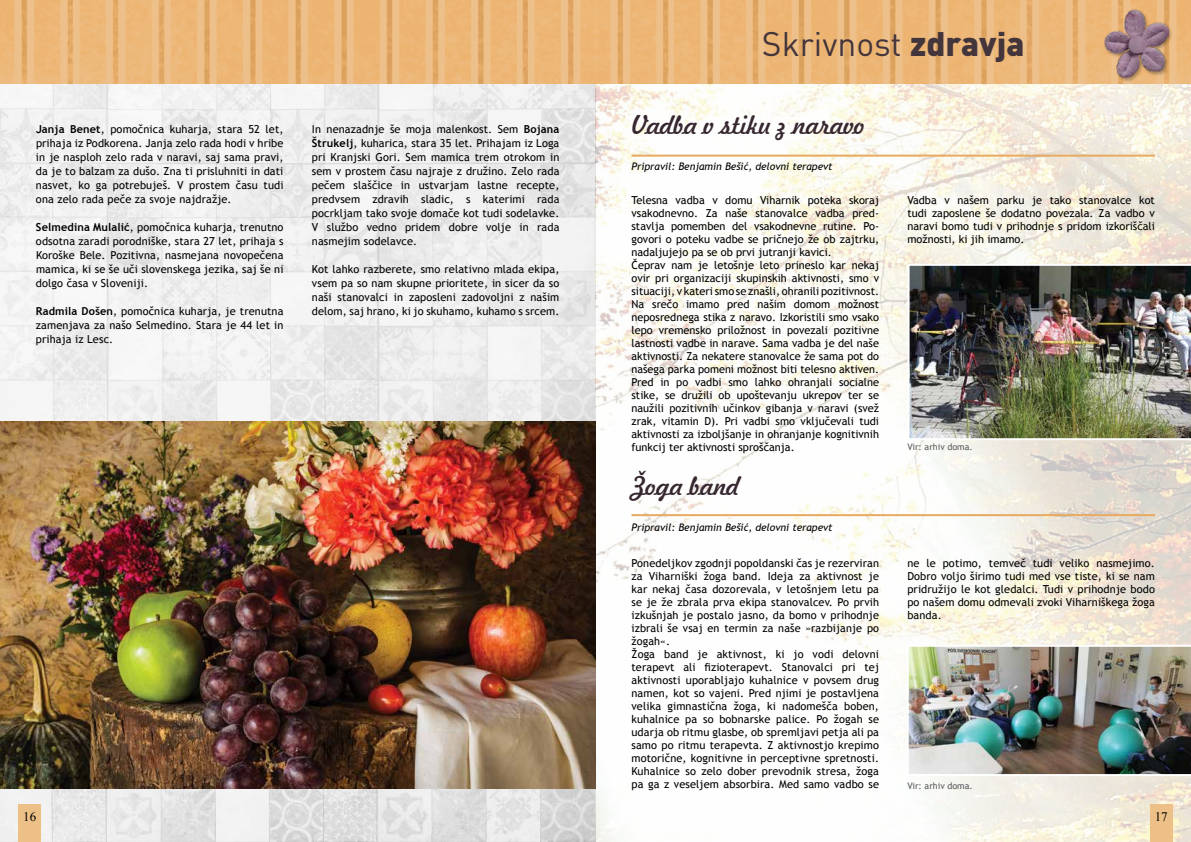
<style>
.page{position:relative;width:1191px;height:842px;background:#fff}
.page>*{position:absolute;margin:0;border:0;box-sizing:border-box;transform-origin:0 0}
.t1{font:33.6px "DIN Pro";color:#43353c}
.t2{font:25px "Freehand 521 BT Regular C";letter-spacing:-.015em;color:#362730}
.t3{font:13px "Times New Roman";color:#000}
.t4{font:11px/13px "Trebuchet MS";letter-spacing:.01em;color:#000;text-align:justify}
.t5{font:italic 10.3px "Trebuchet MS";color:#000}
.t6{font:9px "Trebuchet MS";color:#58595b}
.s1{font-weight:700}
.s2{font-weight:900}
</style>
<div class="page">
<img style="left:0;top:788px;width:595px;height:54px">
<img style="left:0;top:84px;width:595px;height:337px">
<img style="left:595px;top:84px;width:596px;height:758px">
<img style="left:0;top:0;width:1191px;height:84px">
<div style="left:18px;top:804px;width:23px;height:38px;background:#edc088"></div>
<div style="left:1149px;top:804px;width:23px;height:38px;background:#edc088"></div>
<img style="left:0;top:421px;width:595px;height:367px">
<img style="left:907px;top:264px;width:284px;height:176px">
<img style="left:906px;top:645px;width:285px;height:131px">
<hr style="left:631px;top:155px;width:524px;height:2px;background:#e8aa61">
<hr style="left:631px;top:514px;width:524px;height:2px;background:#e8aa61">
<div style="left:1103px;top:8px;width:69px;height:75px;background:#000;opacity:.3"></div>
<img style="left:1104px;top:9px;width:64px;height:69px">
<p class="t4" style="left:36px;top:122px;width:249px;line-height:14px"><span class="s1">Janja Benet</span>, pomočnica kuharja, stara 52 let, prihaja iz Podkorena. Janja zelo rada hodi v hribe in je nasploh zelo rada v naravi, saj sama pravi, da je to balzam za dušo. Zna ti prisluhniti in dati nasvet, ko ga potrebuješ. V prostem času tudi ona zelo rada peče za svoje najdražje.</p>
<p class="t4" style="left:36px;top:220px;width:249px;line-height:14px"><span class="s1">Selmedina Mulalić</span>, pomočnica kuharja, trenutno odsotna zaradi porodniške, stara 27 let, prihaja s Koroške Bele. Pozitivna, nasmejana novopečena mamica, ki se še uči slovenskega jezika, saj še ni dolgo časa v Sloveniji.</p>
<p class="t4" style="left:36px;top:304px;width:249px;line-height:14px"><span class="s1">Radmila Došen</span>, pomočnica kuharja, je trenutna zamenjava za našo Selmedino. Stara je 44 let in prihaja iz Lesc.</p>
<p class="t4" style="left:312px;top:122px;width:249px;line-height:14px">In nenazadnje še moja malenkost. Sem <span class="s1">Bojana Štrukelj</span>, kuharica, stara 35 let. Prihajam iz Loga pri Kranjski Gori. Sem mamica trem otrokom in sem v prostem času najraje z družino. Zelo rada pečem slaščice in ustvarjam lastne recepte, predvsem zdravih sladic, s katerimi rada pocrkljam tako svoje domače kot tudi sodelavke.<br>V službo vedno pridem dobre volje in rada nasmejim sodelavce.</p>
<p class="t4" style="left:312px;top:262px;width:249px;line-height:14px">Kot lahko razberete, smo relativno mlada ekipa, vsem pa so nam skupne prioritete, in sicer da so naši stanovalci in zaposleni zadovoljni z našim delom, saj hrano, ki jo skuhamo, kuhamo s srcem.</p>
<h1 class="t1" style="left:762px;top:21px;width:264px">Skrivnost <span class="s2">zdravja</span></h1>
<h2 class="t2" style="left:631px;top:109px;width:235px">Vadba v stiku z naravo</h2>
<p class="t5" style="left:631px;top:161px;width:203px">Pripravil: Benjamin Bešić, delovni terapevt</p>
<p class="t4" style="left:631px;top:193px;width:249px;text-align:left">Telesna vadba v domu Viharnik poteka skoraj vsakodnevno. Za naše stanovalce vadba pred&shy;stavlja pomemben del vsakodnevne rutine. Po&shy;govori o poteku vadbe se pričnejo že ob zajtrku, nadaljujejo pa se ob prvi jutranji kavici.<br>Čeprav nam je letošnje leto prineslo kar nekaj ovir pri organizaciji skupinskih aktivnosti, smo v situaciji, v kateri smo se znašli, ohranili pozitivnost.<br>Na srečo imamo pred našim domom možnost neposrednega stika z naravo. Izkoristili smo vsako lepo vremensko priložnost in povezali pozitivne lastnosti vadbe in narave. Sama vadba je del naše aktivnosti. Za nekatere stanovalce že sama pot do našega parka pomeni možnost biti telesno aktiven.<br>Pred in po vadbi smo lahko ohranjali socialne stike, se družili ob upoštevanju ukrepov ter se naužili pozitivnih učinkov gibanja v naravi (svež zrak, vitamin D). Pri vadbi smo vključevali tudi aktivnosti za izboljšanje in ohranjanje kognitivnih funkcij ter aktivnosti sproščanja.</p>
<p class="t4" style="left:907px;top:193px;width:249px">Vadba v našem parku je tako stanovalce kot tudi zaposlene še dodatno povezala. Za vadbo v naravi bomo tudi v prihodnje s pridom izkoriščali možnosti, ki jih imamo.</p>
<p class="t6" style="left:907px;top:441px;width:67px">Vir: arhiv doma.</p>
<h2 class="t2" style="left:631px;top:470px;width:110px">Žoga band</h2>
<p class="t5" style="left:631px;top:522px;width:203px">Pripravil: Benjamin Bešić, delovni terapevt</p>
<p class="t4" style="left:631px;top:556px;width:249px;text-align:left">Ponedeljkov zgodnji popoldanski čas je rezerviran za Viharniški žoga band. Ideja za aktivnost je kar nekaj časa dozorevala, v letošnjem letu pa se je že zbrala prva ekipa stanovalcev. Po prvih izkušnjah je postalo jasno, da bomo v prihodnje izbrali še vsaj en termin za naše »razbijanje po žogah«.<br>Žoga band je aktivnost, ki jo vodi delovni terapevt ali fizioterapevt. Stanovalci pri tej aktivnosti uporabljajo kuhalnice v povsem drug namen, kot so vajeni. Pred njimi je postavljena velika gimnastična žoga, ki nadomešča boben, kuhalnice pa so bobnarske palice. Po žogah se udarja ob ritmu glasbe, ob spremljavi petja ali pa samo po ritmu terapevta. Z aktivnostjo krepimo motorične, kognitivne in perceptivne spretnosti.<br>Kuhalnice so zelo dober prevodnik stresa, žoga pa ga z veseljem absorbira. Med samo vadbo se</p>
<p class="t4" style="left:907px;top:556px;width:249px">ne le potimo, temveč tudi veliko nasmejimo.<br>Dobro voljo širimo tudi med vse tiste, ki se nam pridružijo le kot gledalci. Tudi v prihodnje bodo po našem domu odmevali zvoki Viharniškega žoga banda.</p>
<p class="t6" style="left:907px;top:780px;width:67px">Vir: arhiv doma.</p>
<p class="t3" style="left:23px;top:808px;width:14px">16</p>
<p class="t3" style="left:1154px;top:808px;width:14px">17</p>
</div>
